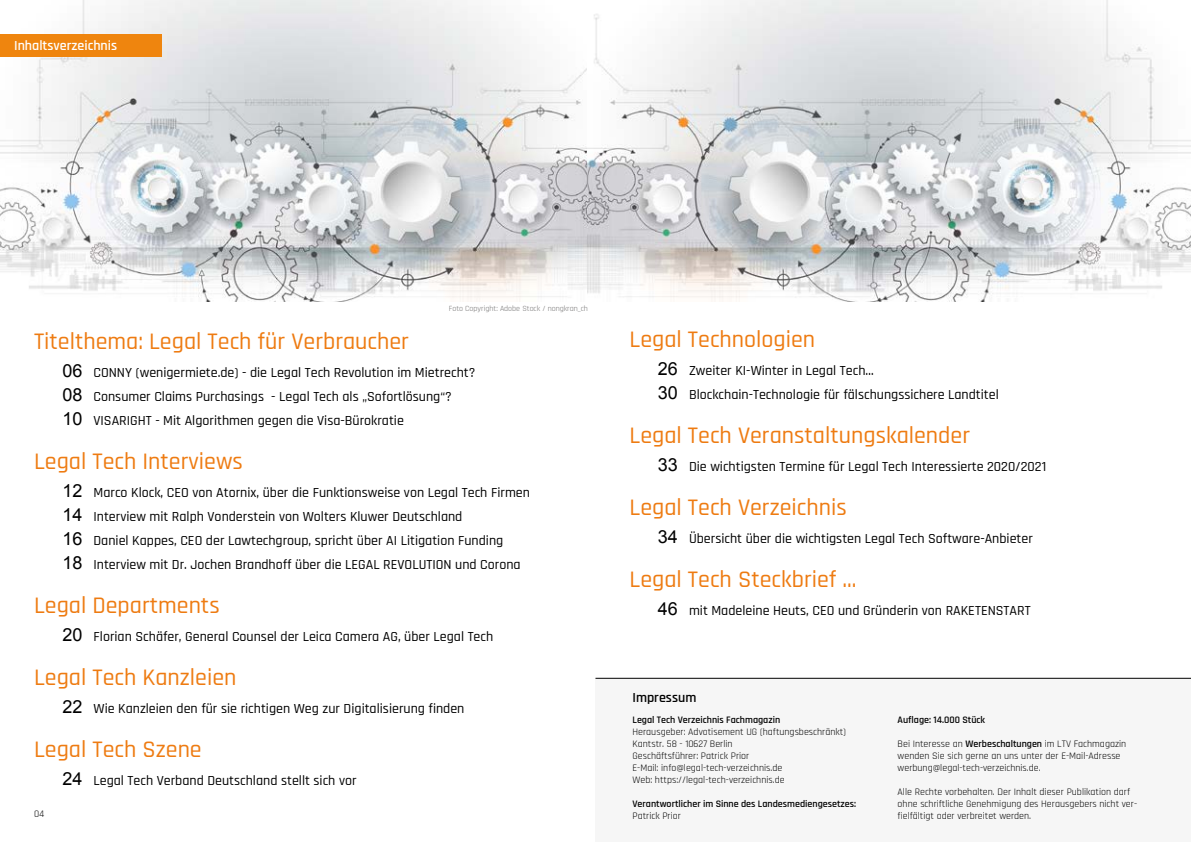
<style>
.page{position:relative;width:1191px;height:842px;background:#fff}
.page>*{position:absolute;margin:0;border:0;box-sizing:border-box;transform-origin:0 0}
.t1{font:500 24px "Rajdhani";color:#ee7b11}
.t2{font:500 14px/24px "Rajdhani";color:#000}
.t3{font:600 14px "Rajdhani";color:#fff}
.t4{font:600 14px "Rajdhani";color:#000}
.t5{font:10px/12px "Rajdhani";color:#000}
.t6{font:600 10px "Rajdhani";color:#000}
.t7{font:8px "Rajdhani";color:#757474}
.s1{font-family:"Arial";font-weight:400;font-size:18px}
.s2{font-weight:600}
</style>
<div class="page">
<img style="left:0;top:0;width:587px;height:302px">
<div style="left:0;top:34px;width:162px;height:23px;background:#ef850e"></div>
<div style="left:595px;top:678px;width:596px;height:164px;background:#f6f6f6"></div>
<hr style="left:595px;top:678px;width:596px;height:1px;background:#000">
<img style="left:587px;top:0;width:604px;height:302px">
<p class="t3" style="left:14px;top:37px;width:105px">Inhaltsverzeichnis</p>
<p class="t7" style="left:449px;top:304px;width:141px">Foto Copyright: Adobe Stock / nongkran_ch</p>
<h1 class="t1" style="left:34px;top:327px;width:376px">Titelthema: Legal Tech für Verbraucher</h1>
<p class="t2" style="left:62px;top:361px;width:414px"><span class="s1">06</span> CONNY (wenigermiete.de) - die Legal Tech Revolution im Mietrecht?<br><span class="s1">08</span> Consumer Claims Purchasings - Legal Tech als „Sofortlösung“?<br><span class="s1">10</span> VISARIGHT - Mit Algorithmen gegen die Visa-Bürokratie</p>
<h1 class="t1" style="left:34px;top:447px;width:210px">Legal Tech Interviews</h1>
<p class="t2" style="left:62px;top:481px;width:469px"><span class="s1">12</span> Marco Klock, CEO von Atornix, über die Funktionsweise von Legal Tech Firmen <span class="s1">14</span> Interview mit Ralph Vonderstein von Wolters Kluwer Deutschland<br><span class="s1">16</span> Daniel Kappes, CEO der Lawtechgroup, spricht über AI Litigation Funding<br><span class="s1">18</span> Interview mit Dr. Jochen Brandhoff über die LEGAL REVOLUTION und Corona</p>
<h1 class="t1" style="left:34px;top:591px;width:187px">Legal Departments</h1>
<p class="t2" style="left:62px;top:625px;width:432px"><span class="s1">20</span> Florian Schäfer, General Counsel der Leica Camera AG, über Legal Tech</p>
<h1 class="t1" style="left:34px;top:663px;width:204px">Legal Tech Kanzleien</h1>
<p class="t2" style="left:62px;top:697px;width:403px"><span class="s1">22</span> Wie Kanzleien den für sie richtigen Weg zur Digitalisierung finden</p>
<h1 class="t1" style="left:34px;top:735px;width:169px">Legal Tech Szene</h1>
<p class="t2" style="left:62px;top:769px;width:296px"><span class="s1">24</span> Legal Tech Verband Deutschland stellt sich vor</p>
<p class="t5" style="left:34px;top:808px;width:12px">04</p>
<h1 class="t1" style="left:629px;top:326px;width:187px">Legal Technologien</h1>
<p class="t2" style="left:658px;top:359px;width:342px"><span class="s1">26</span> Zweiter KI-Winter in Legal Tech…<br><span class="s1">30</span> Blockchain-Technologie für fälschungssichere Landtitel</p>
<h1 class="t1" style="left:629px;top:422px;width:342px">Legal Tech Veranstaltungskalender</h1>
<p class="t2" style="left:658px;top:455px;width:390px"><span class="s1">33</span> Die wichtigsten Termine für Legal Tech Interessierte 2020/2021</p>
<h1 class="t1" style="left:629px;top:494px;width:219px">Legal Tech Verzeichnis</h1>
<p class="t2" style="left:658px;top:527px;width:376px"><span class="s1">34</span> Übersicht über die wichtigsten Legal Tech Software-Anbieter</p>
<h1 class="t1" style="left:629px;top:566px;width:228px">Legal Tech Steckbrief ...</h1>
<p class="t2" style="left:658px;top:599px;width:374px"><span class="s1">46</span> mit Madeleine Heuts, CEO und Gründerin von RAKETENSTART</p>
<p class="t4" style="left:632px;top:689px;width:65px">Impressum</p>
<p class="t6" style="left:632px;top:714px;width:149px">Legal Tech Verzeichnis Fachmagazin</p>
<p class="t5" style="left:632px;top:726px;width:215px">Herausgeber: Advotisement UG (haftungsbeschränkt)<br>Kantstr. 58 - 10627 Berlin<br>Geschäftsführer: Patrick Prior<br>E-Mail: info@legal-tech-verzeichnis.de<br>Web: https://legal-tech-verzeichnis.de</p>
<p class="t6" style="left:632px;top:798px;width:225px">Verantwortlicher im Sinne des Landesmediengesetzes:</p>
<p class="t5" style="left:632px;top:810px;width:50px">Patrick Prior</p>
<p class="t6" style="left:897px;top:714px;width:89px">Auflage: 14.000 Stück</p>
<p class="t5" style="left:897px;top:738px;width:230px">Bei Interesse an <span class="s2">Werbeschaltungen</span> im LTV Fachmagazin wenden Sie sich gerne an uns unter der E-Mail-Adresse werbung@legal-tech-verzeichnis.de.</p>
<p class="t5" style="left:897px;top:786px;width:241px">Alle Rechte vorbehalten. Der Inhalt dieser Publikation darf ohne schriftliche Genehmigung des Herausgebers nicht ver&shy;fielfältigt oder verbreitet werden.</p>
</div>
